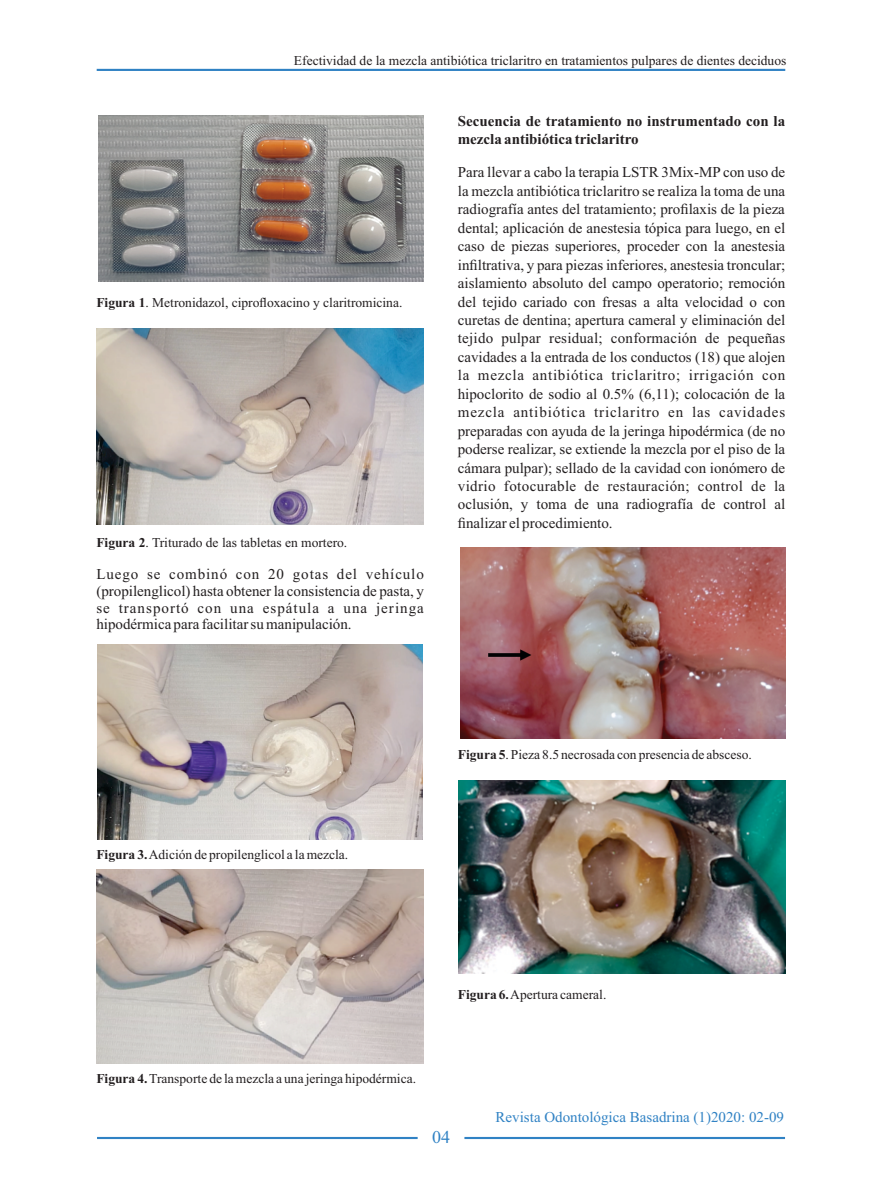
<style>
.page{position:relative;width:872px;height:1191px;background:#fff}
.page>*{position:absolute;margin:0;border:0;box-sizing:border-box;transform-origin:0 0}
.t1{font:18px "Times New Roman";color:#3082c4}
.t2{font:15px/18.5px "Times New Roman";color:#231f20;text-align:justify}
.t3{font:700 15px/18.5px "Times New Roman";color:#231f20}
.t4{font:15px "Times New Roman";color:#3082c4}
.t5{font:13.5px "Times New Roman";color:#231f20}
.s1{font-weight:700}
</style>
<div class="page">
<hr style="left:97px;top:69px;width:688px;height:2px;background:#3082c4">
<hr style="left:97px;top:1137px;width:320px;height:2px;background:#3082c4">
<hr style="left:464px;top:1137px;width:321px;height:2px;background:#3082c4">
<img style="left:98px;top:116px;width:326px;height:165px">
<img style="left:96px;top:329px;width:328px;height:195px">
<img style="left:96px;top:869px;width:328px;height:195px">
<img style="left:97px;top:644px;width:326px;height:195px">
<img style="left:459px;top:781px;width:326px;height:192px">
<img style="left:461px;top:547px;width:324px;height:191px">
<p class="t5" style="left:294px;top:56px;width:494px">Efectividad de la mezcla antibiótica triclaritro en tratamientos pulpares de dientes deciduos</p>
<p class="t5" style="left:96px;top:298px;width:307px"><span class="s1">Figura 1</span>. Metronidazol, ciprofloxacino y claritromicina.</p>
<p class="t5" style="left:96px;top:537px;width:252px"><span class="s1">Figura 2</span>. Triturado de las tabletas en mortero.</p>
<p class="t2" style="left:96px;top:567px;width:329px;line-height:16.6px">Luego se combinó con 20 gotas del vehículo (propilenglicol) hasta obtener la consistencia de pasta, y se transportó con una espátula a una jeringa hipodérmica para facilitar su manipulación.</p>
<p class="t3" style="left:458px;top:113px;width:329px">Secuencia de tratamiento no instrumentado con la mezcla antibiótica triclaritro</p>
<p class="t2" style="left:458px;top:165px;width:329px">Para llevar a cabo la terapia LSTR 3Mix-MPcon uso de la mezcla antibiótica triclaritro se realiza la toma de una radiografía antes del tratamiento; profilaxis de la pieza dental; aplicación de anestesia tópica para luego, en el caso de piezas superiores, proceder con la anestesia infiltrativa, y para piezas inferiores, anestesia troncular; aislamiento absoluto del campo operatorio; remoción del tejido cariado con fresas a alta velocidad o con curetas de dentina; apertura cameral y eliminación del tejido pulpar residual; conformación de pequeñas cavidades a la entrada de los conductos (18) que alojen la mezcla antibiótica triclaritro; irrigación con hipoclorito de sodio al 0.5% (6,11); colocación de la mezcla antibiótica triclaritro en las cavidades preparadas con ayuda de la jeringa hipodérmica (de no poderse realizar, se extiende la mezcla por el piso de la cámara pulpar); sellado de la cavidad con ionómero de vidrio fotocurable de restauración; control de la oclusión, y toma de una radiografía de control al finalizar el procedimiento.</p>
<p class="t5" style="left:96px;top:849px;width:253px"><span class="s1">Figura 3.</span>Adición de propilenglicol a la mezcla.</p>
<p class="t5" style="left:458px;top:750px;width:295px"><span class="s1">Figura 5</span>. Pieza 8.5 necrosada con presencia de absceso.</p>
<p class="t5" style="left:458px;top:989px;width:150px"><span class="s1">Figura 6.</span>Apertura cameral.</p>
<p class="t5" style="left:96px;top:1074px;width:321px"><span class="s1">Figura 4.</span>Transporte de la mezcla a una jeringa hipodérmica.</p>
<p class="t1" style="left:432px;top:1130px;width:19px">04</p>
<p class="t4" style="left:495px;top:1111px;width:290px">Revista Odontológica Basadrina (1)2020: 02-09</p>
</div>
